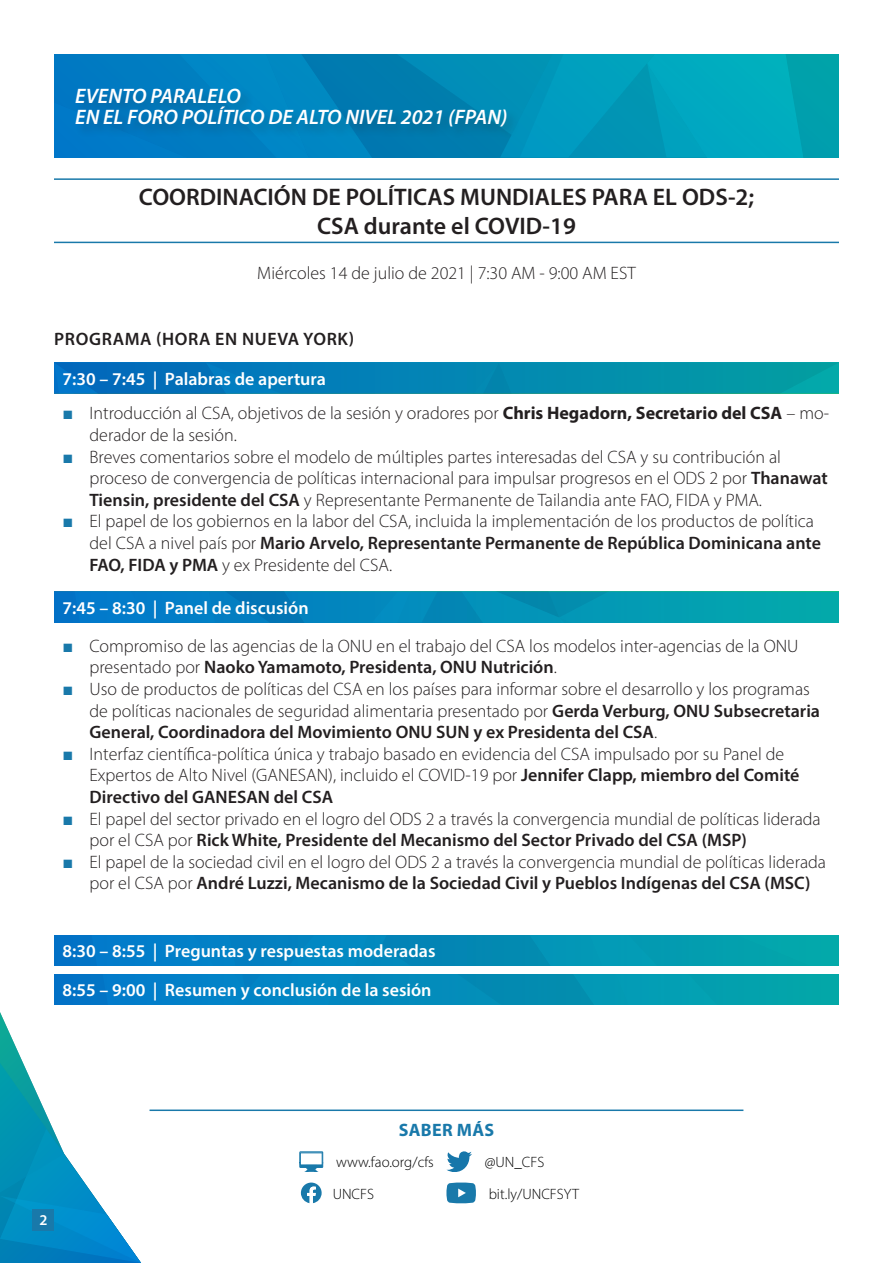
<style>
.page{position:relative;width:893px;height:1263px;background:#fff}
.page>*{position:absolute;margin:0;border:0;box-sizing:border-box;transform-origin:0 0}
.t1{font:600 24px/28.8px "Myriad Pro";color:#231f20;text-align:center}
.t2{font:italic 600 21px "Myriad Pro";color:#fff}
.t3{font:300 18px/21.6px "Myriad Pro";color:#231f20}
.t4{font:600 18px "Myriad Pro";color:#fff}
.ABsatz{font:600 18px "Myriad Pro";letter-spacing:.035em;color:#231f20}
.t5{font:700 18px "Myriad Pro";letter-spacing:.02em;color:#1979aa}
.t6{font:300 15px "Myriad Pro";color:#000}
.t7{font:600 15px "Myriad Pro";color:#fff}
.s1{font-family:"Arial";font-weight:700;color:#1979aa}
.s2{font-weight:700}
.s3{font-weight:600}
</style>
<div class="page">
<svg style="left:0;top:1012px;width:141px;height:251px"></svg>
<div style="left:33px;top:1209px;width:21px;height:21px;background:#1979aa"></div>
<div style="left:54px;top:363px;width:785px;height:30px;background:linear-gradient(to right,#0269c1,#03a1a4)"></div>
<div style="left:54px;top:592px;width:785px;height:30px;background:linear-gradient(to right,#0271c9,#03a8aa)"></div>
<div style="left:54px;top:935px;width:785px;height:31px;background:linear-gradient(to right,#0273cb,#03a6a9)"></div>
<hr style="left:150px;top:1109px;width:593px;height:2px;background:#1979aa">
<svg style="left:446px;top:1182px;width:30px;height:21px"></svg>
<svg style="left:446px;top:1151px;width:26px;height:21px"></svg>
<svg style="left:299px;top:1151px;width:24px;height:21px"></svg>
<svg style="left:301px;top:1182px;width:21px;height:21px"></svg>
<hr style="left:54px;top:242px;width:785px;height:1px;background:#1979aa">
<hr style="left:54px;top:178px;width:785px;height:2px;background:#1979aa">
<svg style="left:54px;top:54px;width:785px;height:103px"></svg>
<div style="left:74px;top:86px;width:446px;height:54px;background:#231f20;opacity:.25"></div>
<div style="left:54px;top:974px;width:785px;height:31px;background:linear-gradient(to right,#0275cc,#03a6a9)"></div>
<p class="t2" style="left:75px;top:83px;width:167px">EVENTO PARALELO</p>
<p class="t2" style="left:75px;top:104px;width:434px">EN EL FORO POLÍTICO DE ALTO NIVEL 2021 (FPAN)</p>
<p class="t1" style="left:139px;top:182px;width:617px">COORDINACIÓN DE POLÍTICAS MUNDIALES PARA EL ODS-2;<br>CSA durante el COVID-19</p>
<p class="t3" style="left:257px;top:262px;width:380px">Miércoles 14 de julio de 2021 | 7:30 AM - 9:00 AM EST</p>
<p class="ABsatz" style="left:54px;top:328px;width:301px">PROGRAMA (HORA EN NUEVA YORK)</p>
<p class="t4" style="left:63px;top:367px;width:265px">7:30 – 7:45 | Palabras de apertura</p>
<p class="t3" style="left:90px;top:402px;width:741px;text-indent:-27px"><span class="s1">■</span> Introducción al CSA, objetivos de la sesión y oradores por <span class="s2">Chris Hegadorn, Secretario del CSA</span> – mo&shy;derador de la sesión.</p>
<p class="t3" style="left:90px;top:446px;width:740px;text-indent:-27px"><span class="s1">■</span> Breves comentarios sobre el modelo de múltiples partes interesadas del CSA y su contribución al proceso de convergencia de políticas internacional para impulsar progresos en el ODS 2 por <span class="s3">Thanawat<br>Tiensin, presidente del CSA</span> y Representante Permanente de Tailandia ante FAO, FIDA y PMA.</p>
<p class="t3" style="left:90px;top:510px;width:733px;text-indent:-27px"><span class="s1">■</span> El papel de los gobiernos en la labor del CSA, incluida la implementación de los productos de política del CSA a nivel país por <span class="s3">Mario Arvelo, Representante Permanente de República Dominicana ante<br>FAO, FIDA y PMA</span> y ex Presidente del CSA.</p>
<p class="t4" style="left:63px;top:596px;width:248px">7:45 – 8:30 | Panel de discusión</p>
<p class="t3" style="left:90px;top:635px;width:710px;text-indent:-27px"><span class="s1">■</span> Compromiso de las agencias de la ONU en el trabajo del CSA los modelos inter-agencias de la ONU presentado por <span class="s3">Naoko Yamamoto, Presidenta, ONU Nutrición</span>.</p>
<p class="t3" style="left:90px;top:678px;width:732px;text-indent:-27px"><span class="s1">■</span> Uso de productos de políticas del CSA en los países para informar sobre el desarrollo y los programas de políticas nacionales de seguridad alimentaria presentado por <span class="s3">Gerda Verburg, ONU Subsecretaria<br>General, Coordinadora del Movimiento ONU SUN y ex Presidenta del CSA</span>.</p>
<p class="t3" style="left:90px;top:743px;width:711px;text-indent:-27px"><span class="s1">■</span> Interfaz científica-política única y trabajo basado en evidencia del CSA impulsado por su Panel de<br>Expertos de Alto Nivel (GANESAN), incluido el COVID-19 por <span class="s3">Jennifer Clapp, miembro del Comité<br>Directivo del GANESAN del CSA</span></p>
<p class="t3" style="left:90px;top:808px;width:733px;text-indent:-27px"><span class="s1">■</span> El papel del sector privado en el logro del ODS 2 a través la convergencia mundial de políticas liderada por el CSA por <span class="s3">Rick White, Presidente del Mecanismo del Sector Privado del CSA (MSP)</span></p>
<p class="t3" style="left:90px;top:851px;width:738px;text-indent:-27px"><span class="s1">■</span> El papel de la sociedad civil en el logro del ODS 2 a través la convergencia mundial de políticas liderada por el CSA por <span class="s3">André Luzzi, Mecanismo de la Sociedad Civil y Pueblos Indígenas del CSA (MSC)</span></p>
<p class="t4" style="left:63px;top:940px;width:374px">8:30 – 8:55 | Preguntas y respuestas moderadas</p>
<p class="t4" style="left:63px;top:979px;width:371px">8:55 – 9:00 | Resumen y conclusión de la sesión</p>
<p class="t7" style="left:39px;top:1211px;width:10px">2</p>
<p class="t5" style="left:399px;top:1118px;width:97px">SABER MÁS</p>
<p class="t6" style="left:336px;top:1153px;width:99px">www.fao.org/cfs</p>
<p class="t6" style="left:333px;top:1184px;width:43px">UNCFS</p>
<p class="t6" style="left:485px;top:1153px;width:61px">@UN_CFS</p>
<p class="t6" style="left:489px;top:1184px;width:92px">bit.ly/UNCFSYT</p>
</div>
